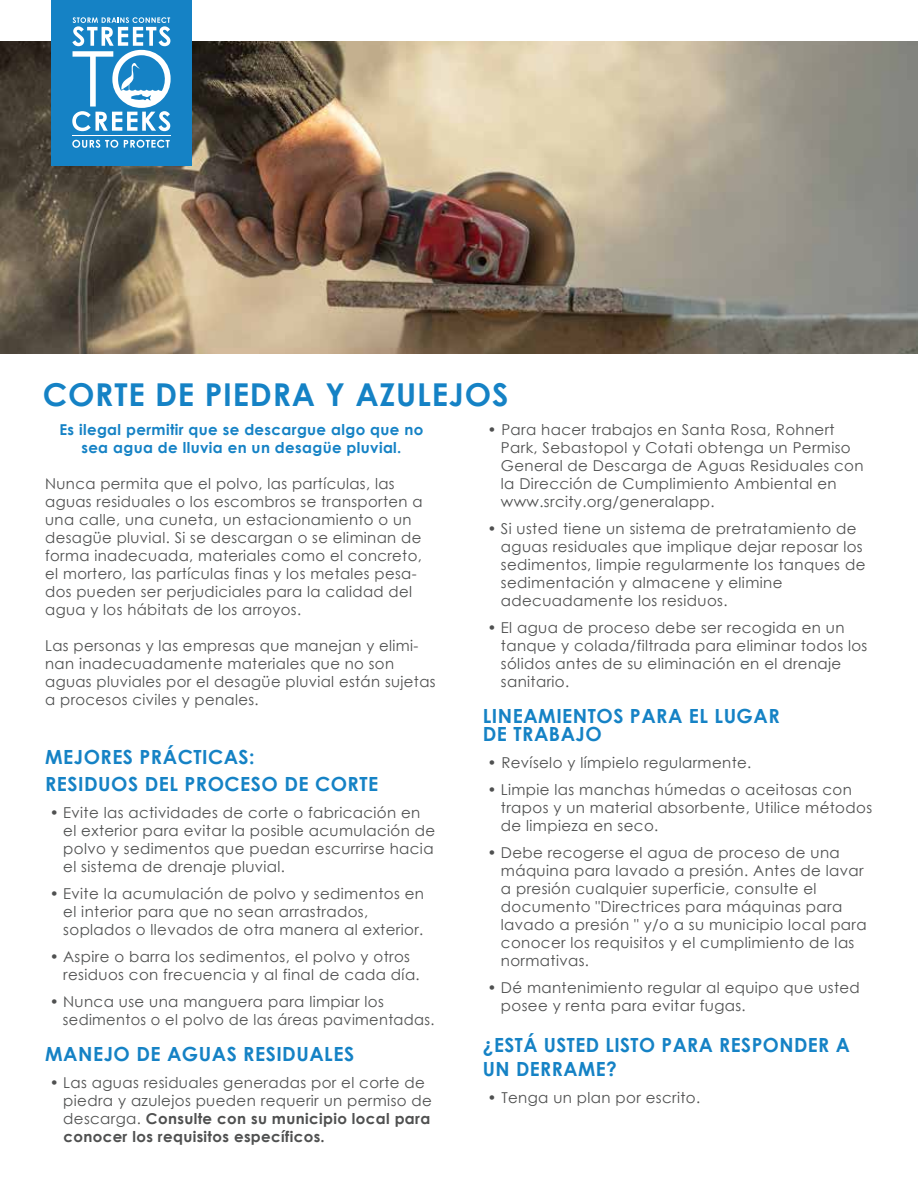
<style>
.page{position:relative;width:918px;height:1188px;background:#fff}
.page>*{position:absolute;margin:0;border:0;box-sizing:border-box;transform-origin:0 0}
.t1{font:700 31.5px "Century Gothic";letter-spacing:.025em;color:#1582c5}
.t2{font:700 19.5px/27px "Century Gothic";letter-spacing:.025em;color:#1582c5}
.t3{font:15px/18px "Century Gothic";letter-spacing:.025em;color:#4f5050}
.t4{font:700 15px/18px "Century Gothic";letter-spacing:.025em;color:#1582c5;text-align:center}
.s1{font-weight:700}
</style>
<div class="page">
<img style="left:0;top:42px;width:918px;height:312px">
<div style="left:51px;top:0;width:141px;height:165px;background:#1582c5"></div>
<svg style="left:72px;top:140px;width:46px;height:8px"></svg>
<svg style="left:124px;top:140px;width:46px;height:8px"></svg>
<svg style="left:72px;top:17px;width:99px;height:114px"></svg>
<hr style="left:72px;top:135px;width:99px;height:1px;background:#fff">
<h1 class="t1" style="left:43px;top:371px;width:467px">CORTE DE PIEDRA Y AZULEJOS</h1>
<p class="t4" style="left:59px;top:420px;width:366px">Es ilegal permitir que se descargue algo que no sea agua de lluvia en un desagüe pluvial.</p>
<p class="t3" style="left:45px;top:474px;width:379px">Nunca permita que el polvo, las partículas, las aguas residuales o los escombros se transporten a una calle, una cuneta, un estacionamiento o un desagüe pluvial. Si se descargan o se eliminan de forma inadecuada, materiales como el concreto, el mortero, las partículas finas y los metales pesa&shy;dos pueden ser perjudiciales para la calidad del agua y los hábitats de los arroyos.</p>
<p class="t3" style="left:45px;top:636px;width:392px">Las personas y las empresas que manejan y elimi&shy;nan inadecuadamente materiales que no son aguas pluviales por el desagüe pluvial están sujetas a procesos civiles y penales.</p>
<h2 class="t2" style="left:45px;top:743px;width:335px">MEJORES PRÁCTICAS:<br>RESIDUOS DEL PROCESO DE CORTE</h2>
<p class="t3" style="left:63px;top:804px;width:373px;text-indent:-14px">• Evite las actividades de corte o fabricación en el exterior para evitar la posible acumulación de polvo y sedimentos que puedan escurrirse hacia el sistema de drenaje pluvial.</p>
<p class="t3" style="left:63px;top:885px;width:362px;text-indent:-14px">• Evite la acumulación de polvo y sedimentos en el interior para que no sean arrastrados, soplados o llevados de otra manera al exterior.</p>
<p class="t3" style="left:63px;top:948px;width:358px;text-indent:-14px">• Aspire o barra los sedimentos, el polvo y otros residuos con frecuencia y al final de cada día.</p>
<p class="t3" style="left:63px;top:993px;width:373px;text-indent:-13px">• Nunca use una manguera para limpiar los sedimentos o el polvo de las áreas pavimentadas.</p>
<h2 class="t2" style="left:45px;top:1040px;width:310px">MANEJO DE AGUAS RESIDUALES</h2>
<p class="t3" style="left:63px;top:1074px;width:370px;text-indent:-14px">• Las aguas residuales generadas por el corte de piedra y azulejos pueden requerir un permiso de descarga. <span class="s1">Consulte con su municipio local para conocer los requisitos específicos.</span></p>
<p class="t3" style="left:501px;top:420px;width:364px;text-indent:-14px">• Para hacer trabajos en Santa Rosa, Rohnert Park, Sebastopol y Cotati obtenga un Permiso General de Descarga de Aguas Residuales con la Dirección de Cumplimiento Ambiental en www.srcity.org/generalapp.</p>
<p class="t3" style="left:501px;top:519px;width:366px;text-indent:-14px">• Si usted tiene un sistema de pretratamiento de aguas residuales que implique dejar reposar los sedimentos, limpie regularmente los tanques de sedimentación y almacene y elimine adecuadamente los residuos.</p>
<p class="t3" style="left:501px;top:618px;width:368px;text-indent:-14px">• El agua de proceso debe ser recogida en un tanque y colada/filtrada para eliminar todos los sólidos antes de su eliminación en el drenaje sanitario.</p>
<h2 class="t2" style="left:483px;top:706px;width:298px;line-height:18px">LINEAMIENTOS PARA EL LUGAR<br>DE TRABAJO</h2>
<p class="t3" style="left:487px;top:753px;width:266px">• Revíselo y límpielo regularmente.</p>
<p class="t3" style="left:501px;top:780px;width:373px;text-indent:-14px">• Limpie las manchas húmedas o aceitosas con trapos y un material absorbente, Utilice métodos de limpieza en seco.</p>
<p class="t3" style="left:501px;top:843px;width:367px;text-indent:-14px">• Debe recogerse el agua de proceso de una máquina para lavado a presión. Antes de lavar a presión cualquier superficie, consulte el documento "Directrices para máquinas para lavado a presión " y/o a su municipio local para conocer los requisitos y el cumplimiento de las normativas.</p>
<p class="t3" style="left:501px;top:978px;width:360px;text-indent:-14px">• Dé mantenimiento regular al equipo que usted posee y renta para evitar fugas.</p>
<h2 class="t2" style="left:483px;top:1033px;width:369px;line-height:23.4px">¿ESTÁ USTED LISTO PARA RESPONDER A<br>UN DERRAME?</h2>
<p class="t3" style="left:487px;top:1088px;width:214px">• Tenga un plan por escrito.</p>
</div>
